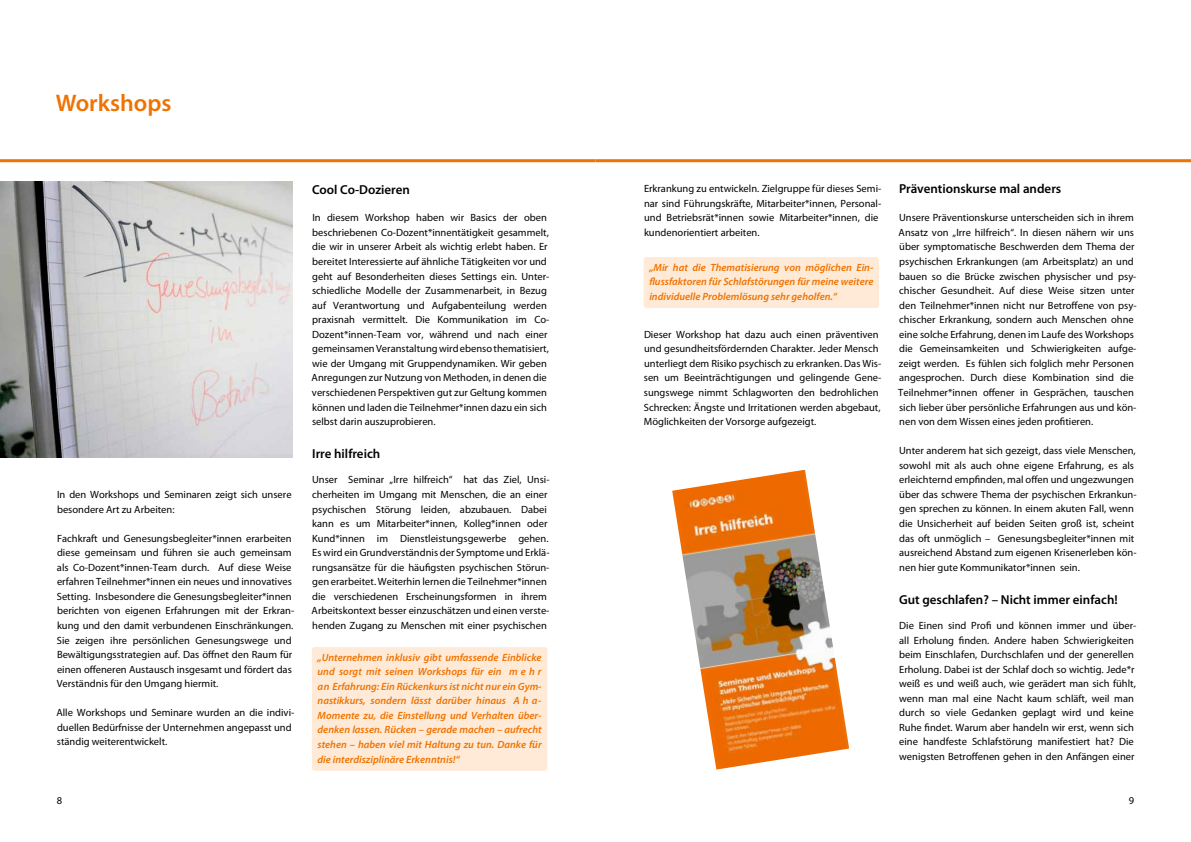
<style>
.page{position:relative;width:1191px;height:842px;background:#fff}
.page>*{position:absolute;margin:0;border:0;box-sizing:border-box;transform-origin:0 0}
.t1{font:600 24px "Myriad Pro";color:#f07200}
.t2{font:600 13px "Myriad Pro";color:#000}
.t3{font:10.5px/14.6px "Myriad Pro";color:#000}
.t4{font:italic 600 10.5px/14.6px "Myriad Pro";color:#f07200;text-align:justify}
</style>
<div class="page">
<hr style="left:0;top:159px;width:595px;height:3px;background:#f07200">
<hr style="left:595px;top:159px;width:596px;height:3px;background:#f07200">
<div style="left:312px;top:647px;width:235px;height:124px;background:#feead7;border-radius:3px"></div>
<img style="left:672px;top:470px;width:177px;height:299px">
<div style="left:643px;top:257px;width:236px;height:51px;background:#feead7;border-radius:3px"></div>
<img style="left:0;top:181px;width:292px;height:277px">
<h1 class="t1" style="left:56px;top:88px;width:117px">Workshops</h1>
<p class="t3" style="left:57px;top:487px;width:236px">In den Workshops und Seminaren zeigt sich unsere besondere Art zu Arbeiten:</p>
<p class="t3" style="left:57px;top:531px;width:239px">Fachkraft und Genesungsbegleiter*innen erarbeiten diese gemeinsam und führen sie auch gemeinsam als Co-Dozent*innen-Team durch. Auf diese Weise erfahren Teilnehmer*innen ein neues und innovatives Setting. Insbesondere die Genesungsbegleiter*innen berichten von eigenen Erfahrungen mit der Erkran&shy;kung und den damit verbundenen Einschränkungen.<br>Sie zeigen ihre persönlichen Genesungswege und Bewältigungsstrategien auf. Das öffnet den Raum für einen offeneren Austausch insgesamt und fördert das Verständnis für den Umgang hiermit.</p>
<p class="t3" style="left:56px;top:705px;width:239px">Alle Workshops und Seminare wurden an die indivi&shy;duellen Bedürfnisse der Unternehmen angepasst und ständig weiterentwickelt.</p>
<p class="t2" style="left:312px;top:181px;width:99px">Cool Co-Dozieren</p>
<p class="t3" style="left:311px;top:210px;width:239px">In diesem Workshop haben wir Basics der oben beschriebenen Co-Dozent*innentätigkeit gesammelt, die wir in unserer Arbeit als wichtig erlebt haben. Er bereitet Interessierte auf ähnliche Tätigkeiten vor und geht auf Besonderheiten dieses Settings ein. Unter&shy;schiedliche Modelle der Zusammenarbeit, in Bezug auf Verantwortung und Aufgabenteilung werden praxisnah vermittelt. Die Kommunikation im Co-Dozent*innen-Team vor, während und nach einer gemeinsamen Veranstaltung wird ebenso thematisiert, wie der Umgang mit Gruppendynamiken. Wir geben Anregungen zur Nutzung von Methoden, in denen die verschiedenen Perspektiven gut zur Geltung kommen können und laden die Teilnehmer*innen dazu ein sich selbst darin auszuprobieren.</p>
<p class="t2" style="left:312px;top:445px;width:70px">Irre hilfreich</p>
<p class="t3" style="left:311px;top:472px;width:239px">Unser Seminar „Irre hilfreich“ hat das Ziel, Unsi&shy;cherheiten im Umgang mit Menschen, die an einer psychischen Störung leiden, abzubauen. Dabei kann es um Mitarbeiter*innen, Kolleg*innen oder Kund*innen im Dienstleistungsgewerbe gehen.<br>Es wird ein Grundverständnis der Symptome und Erklä&shy;rungsansätze für die häufigsten psychischen Störun&shy;gen erarbeitet. Weiterhin lernen die Teilnehmer*innen die verschiedenen Erscheinungsformen in ihrem Arbeitskontext besser einzuschätzen und einen verste&shy;henden Zugang zu Menschen mit einer psychischen</p>
<p class="t4" style="left:317px;top:649px;width:225px">„Unternehmen inklusiv gibt umfassende Einblicke und sorgt mit seinen Workshops für ein m e h r an Erfahrung: Ein Rückenkurs ist nicht nur ein Gym&shy;nastikkurs, sondern lässt darüber hinaus A h a-Momente zu, die Einstellung und Verhalten über&shy;denken lassen. Rücken – gerade machen – aufrecht stehen – haben viel mit Haltung zu tun. Danke für die interdisziplinäre Erkenntnis!“</p>
<p class="t3" style="left:644px;top:181px;width:239px">Erkrankung zu entwickeln. Zielgruppe für dieses Semi&shy;nar sind Führungskräfte, Mitarbeiter*innen, Personal&shy;und Betriebsrät*innen sowie Mitarbeiter*innen, die kundenorientiert arbeiten.</p>
<p class="t4" style="left:649px;top:259px;width:225px">„Mir hat die Thematisierung von möglichen Ein&shy;flussfaktoren für Schlafstörungen für meine weitere individuelle Problemlösung sehr geholfen.“</p>
<p class="t3" style="left:644px;top:327px;width:239px">Dieser Workshop hat dazu auch einen präventiven und gesundheitsfördernden Charakter. Jeder Mensch unterliegt dem Risiko psychisch zu erkranken. Das Wis&shy;sen um Beeinträchtigungen und gelingende Gene&shy;sungswege nimmt Schlagworten den bedrohlichen Schrecken: Ängste und Irritationen werden abgebaut, Möglichkeiten der Vorsorge aufgezeigt.</p>
<p class="t2" style="left:899px;top:180px;width:164px">Präventionskurse mal anders</p>
<p class="t3" style="left:898px;top:210px;width:240px">Unsere Präventionskurse unterscheiden sich in ihrem Ansatz von „Irre hilfreich“. In diesen nähern wir uns über symptomatische Beschwerden dem Thema der psychischen Erkrankungen (am Arbeitsplatz) an und bauen so die Brücke zwischen physischer und psy&shy;chischer Gesundheit. Auf diese Weise sitzen unter den Teilnehmer*innen nicht nur Betroffene von psy&shy;chischer Erkrankung, sondern auch Menschen ohne eine solche Erfahrung, denen im Laufe des Workshops die Gemeinsamkeiten und Schwierigkeiten aufge&shy;zeigt werden. Es fühlen sich folglich mehr Personen angesprochen. Durch diese Kombination sind die Teilnehmer*innen offener in Gesprächen, tauschen sich lieber über persönliche Erfahrungen aus und kön&shy;nen von dem Wissen eines jeden profitieren.</p>
<p class="t3" style="left:899px;top:443px;width:239px">Unter anderem hat sich gezeigt, dass viele Menschen, sowohl mit als auch ohne eigene Erfahrung, es als erleichternd empfinden, mal offen und ungezwungen über das schwere Thema der psychischen Erkrankun&shy;gen sprechen zu können. In einem akuten Fall, wenn die Unsicherheit auf beiden Seiten groß ist, scheint das oft unmöglich – Genesungsbegleiter*innen mit ausreichend Abstand zum eigenen Krisenerleben kön&shy;nen hier gute Kommunikator*innen sein.</p>
<p class="t2" style="left:899px;top:592px;width:220px">Gut geschlafen? – Nicht immer einfach!</p>
<p class="t3" style="left:899px;top:618px;width:239px">Die Einen sind Profi und können immer und über&shy;all Erholung finden. Andere haben Schwierigkeiten beim Einschlafen, Durchschlafen und der generellen Erholung. Dabei ist der Schlaf doch so wichtig. Jede*r weiß es und weiß auch, wie gerädert man sich fühlt, wenn man mal eine Nacht kaum schläft, weil man durch so viele Gedanken geplagt wird und keine Ruhe findet. Warum aber handeln wir erst, wenn sich eine handfeste Schlafstörung manifestiert hat? Die wenigsten Betroffenen gehen in den Anfängen einer</p>
<p class="t3" style="left:57px;top:793px;width:7px">8</p>
<p class="t3" style="left:1128px;top:793px;width:7px">9</p>
</div>
